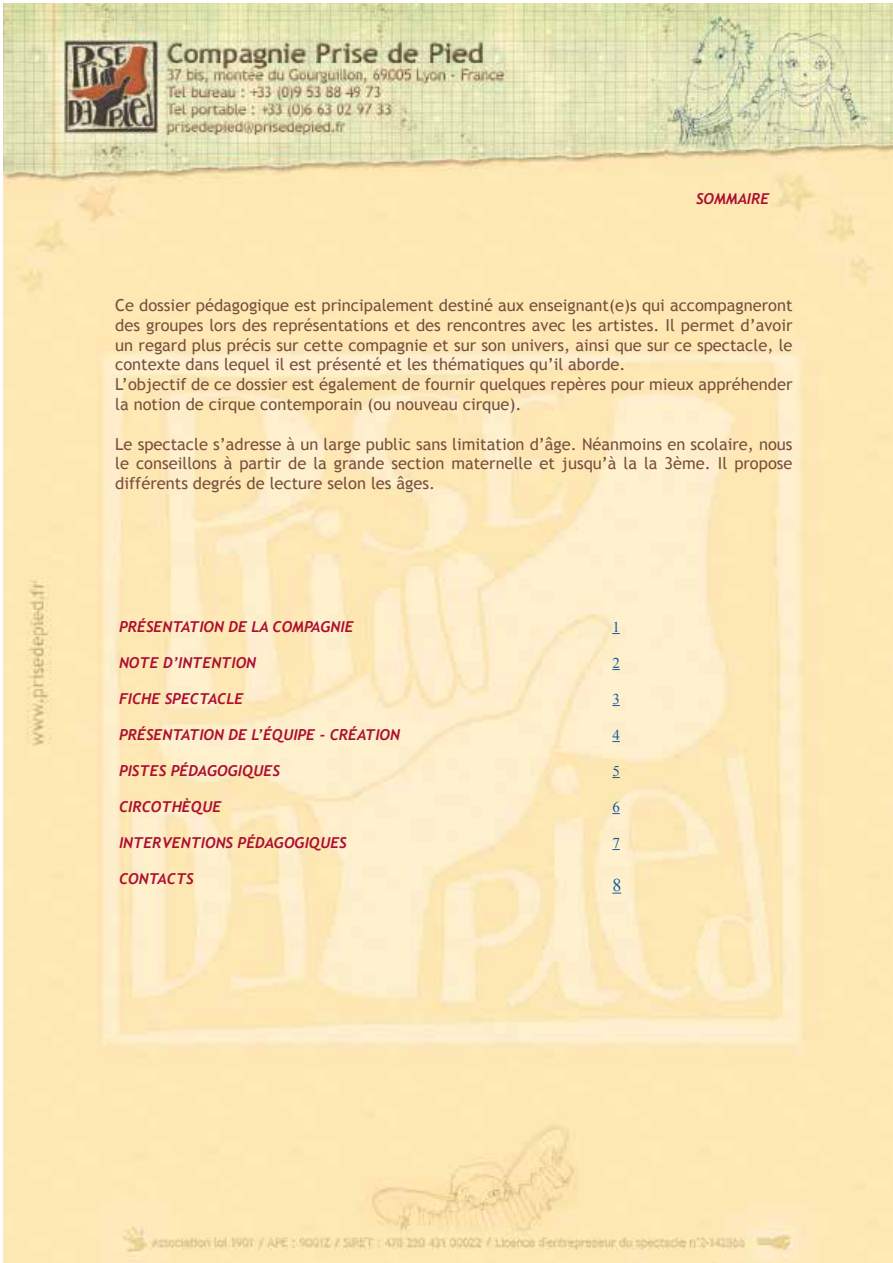
<style>
.page{position:relative;width:893px;height:1263px;background:#fff}
.page>*{position:absolute;margin:0;border:0;box-sizing:border-box;transform-origin:0 0}
.t1{font:18px "Times New Roman";color:#165b9a}
.t2{font:16.5px/19.8px "Trebuchet MS";color:#78503e}
.t3{font:italic 700 15px "Trebuchet";color:#ad0f30}
.t4{font:15px "Times New Roman";color:#165b9a}
</style>
<div class="page">
<img style="left:3px;top:3px;width:890px;height:1260px">
<p class="t3" style="left:696px;top:189px;width:75px">SOMMAIRE</p>
<p class="t2" style="left:115px;top:295px;width:679px">Ce dossier pédagogique est principalement destiné aux enseignant(e)s qui accompagneront des groupes lors des représentations et des rencontres avec les artistes. Il permet d’avoir un regard plus précis sur cette compagnie et sur son univers, ainsi que sur ce spectacle, le contexte dans lequel il est présenté et les thématiques qu’il aborde.<br>L’objectif de ce dossier est également de fournir quelques repères pour mieux appréhender la notion de cirque contemporain (ou nouveau cirque).</p>
<p class="t2" style="left:115px;top:434px;width:679px;text-align:justify">Le spectacle s’adresse à un large public sans limitation d’âge. Néanmoins en scolaire, nous le conseillons à partir de la grande section maternelle et jusqu’à la la 3ème. Il propose différents degrés de lecture selon les âges.</p>
<p class="t3" style="left:119px;top:617px;width:236px">PRÉSENTATION DE LA COMPAGNIE</p>
<p class="t3" style="left:119px;top:653px;width:139px">NOTE D’INTENTION</p>
<p class="t3" style="left:119px;top:689px;width:126px">FICHE SPECTACLE</p>
<p class="t3" style="left:119px;top:725px;width:282px">PRÉSENTATION DE L’ÉQUIPE - CRÉATION</p>
<p class="t3" style="left:119px;top:761px;width:162px">PISTES PÉDAGOGIQUES</p>
<p class="t3" style="left:119px;top:797px;width:104px">CIRCOTHÈQUE</p>
<p class="t3" style="left:119px;top:833px;width:229px">INTERVENTIONS PÉDAGOGIQUES</p>
<p class="t3" style="left:119px;top:869px;width:76px">CONTACTS</p>
<p class="t4" style="left:612px;top:617px;width:9px">1</p>
<p class="t4" style="left:612px;top:653px;width:9px">2</p>
<p class="t4" style="left:612px;top:689px;width:9px">3</p>
<p class="t4" style="left:612px;top:725px;width:9px">4</p>
<p class="t4" style="left:612px;top:761px;width:9px">5</p>
<p class="t4" style="left:612px;top:797px;width:9px">6</p>
<p class="t4" style="left:612px;top:833px;width:9px">7</p>
<p class="t1" style="left:612px;top:873px;width:10px">8</p>
</div>
